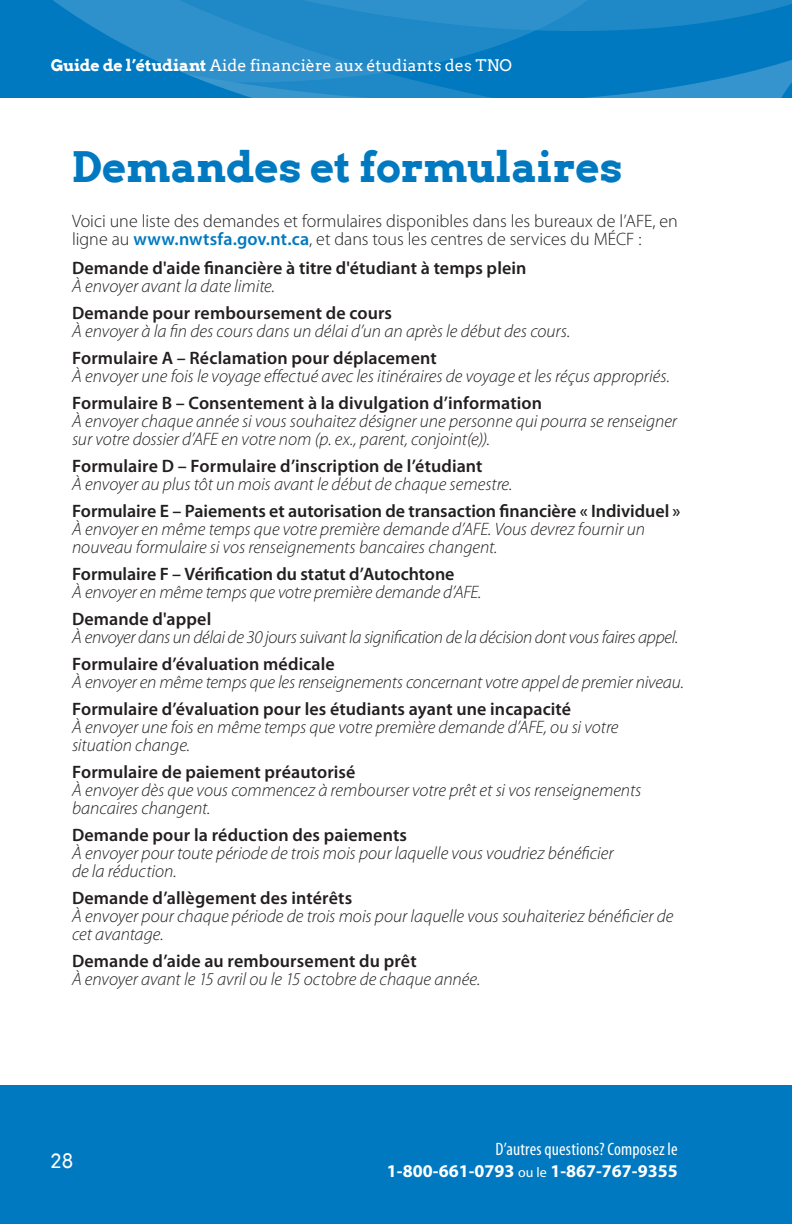
<style>
.page{position:relative;width:792px;height:1224px;background:#fff}
.page>*{position:absolute;margin:0;border:0;box-sizing:border-box;transform-origin:0 0}
.t1{font:700 42px "Arvo";letter-spacing:-.005em;color:#0079c0}
.t2{font:20px "Arvo";color:#fff}
.t3{font:italic 300 18px/18px "Myriad Pro";letter-spacing:-.005em;color:#231f20}
.t4{font:600 18px "Myriad Pro";letter-spacing:.005em;color:#231f20}
.t5{font:300 18px/18px "Myriad Pro";color:#231f20}
.t6{font:condensed 18px/22px "Myriad Pro";letter-spacing:.01em;color:#fff;text-align:right}
.t7{font:16px "Arvo";letter-spacing:.005em;color:#fff}
.s1{font-weight:700}
.s2{font-weight:600;color:#0079c0}
.s3{font-weight:700;font-stretch:normal}
.s4{font-stretch:normal;font-size:14px}
</style>
<div class="page">
<svg style="left:684px;top:0;width:108px;height:47px;background:#0a7ec2"></svg>
<svg style="left:0;top:0;width:684px;height:98px;background:#097ec2"></svg>
<svg style="left:186px;top:47px;width:606px;height:51px;background:#1483c5"></svg>
<svg style="left:0;top:0;width:641px;height:89px;background:#1885c5"></svg>
<div style="left:0;top:1086px;width:792px;height:138px;background:#0079c0"></div>
<p class="t7" style="left:51px;top:56px;width:463px"><span class="s1">Guide de l’étudiant</span> Aide financière aux étudiants des TNO</p>
<h1 class="t1" style="left:72px;top:143px;width:552px">Demandes et formulaires</h1>
<p class="t5" style="left:72px;top:212px;width:607px">Voici une liste des demandes et formulaires disponibles dans les bureaux de l’AFE, en ligne au <span class="s2">www.nwtsfa.gov.nt.ca</span>, et dans tous les centres de services du MÉCF :</p>
<p class="t4" style="left:72px;top:257px;width:456px">Demande d'aide financière à titre d'étudiant à temps plein</p>
<p class="t3" style="left:72px;top:278px;width:204px">À envoyer avant la date limite.</p>
<p class="t4" style="left:72px;top:302px;width:322px">Demande pour remboursement de cours</p>
<p class="t3" style="left:72px;top:323px;width:500px">À envoyer à la fin des cours dans un délai d’un an après le début des cours.</p>
<p class="t4" style="left:72px;top:347px;width:366px">Formulaire A – Réclamation pour déplacement</p>
<p class="t3" style="left:72px;top:368px;width:599px">À envoyer une fois le voyage effectué avec les itinéraires de voyage et les réçus appropriés.</p>
<p class="t4" style="left:72px;top:392px;width:472px">Formulaire B – Consentement à la divulgation d’information</p>
<p class="t3" style="left:72px;top:413px;width:607px">À envoyer chaque année si vous souhaitez désigner une personne qui pourra se renseigner sur votre dossier d’AFE en votre nom (p. ex., parent, conjoint(e)).</p>
<p class="t4" style="left:72px;top:455px;width:412px">Formulaire D – Formulaire d’inscription de l’étudiant</p>
<p class="t3" style="left:72px;top:476px;width:442px">À envoyer au plus tôt un mois avant le début de chaque semestre.</p>
<p class="t4" style="left:72px;top:500px;width:610px">Formulaire E – Paiements et autorisation de transaction financière « Individuel »</p>
<p class="t3" style="left:72px;top:521px;width:575px">À envoyer en même temps que votre première demande d’AFE. Vous devrez fournir un nouveau formulaire si vos renseignements bancaires changent.</p>
<p class="t4" style="left:72px;top:563px;width:384px">Formulaire F – Vérification du statut d’Autochtone</p>
<p class="t3" style="left:72px;top:584px;width:411px">À envoyer en même temps que votre première demande d’AFE.</p>
<p class="t4" style="left:72px;top:608px;width:141px">Demande d'appel</p>
<p class="t3" style="left:72px;top:629px;width:608px">À envoyer dans un délai de 30 jours suivant la signification de la décision dont vous faires appel.</p>
<p class="t4" style="left:72px;top:653px;width:264px">Formulaire d’évaluation médicale</p>
<p class="t3" style="left:72px;top:674px;width:613px">À envoyer en même temps que les renseignements concernant votre appel de premier niveau.</p>
<p class="t4" style="left:72px;top:698px;width:501px">Formulaire d’évaluation pour les étudiants ayant une incapacité</p>
<p class="t3" style="left:72px;top:719px;width:548px">À envoyer une fois en même temps que votre première demande d’AFE, ou si votre situation change.</p>
<p class="t4" style="left:72px;top:761px;width:285px">Formulaire de paiement préautorisé</p>
<p class="t3" style="left:72px;top:782px;width:571px">À envoyer dès que vous commencez à rembourser votre prêt et si vos renseignements bancaires changent.</p>
<p class="t4" style="left:72px;top:824px;width:337px">Demande pour la réduction des paiements</p>
<p class="t3" style="left:72px;top:845px;width:543px">À envoyer pour toute période de trois mois pour laquelle vous voudriez bénéficier de la réduction.</p>
<p class="t4" style="left:72px;top:887px;width:282px">Demande d’allègement des intérêts</p>
<p class="t3" style="left:72px;top:908px;width:603px">À envoyer pour chaque période de trois mois pour laquelle vous souhaiteriez bénéficier de cet avantage.</p>
<p class="t4" style="left:72px;top:950px;width:346px">Demande d’aide au remboursement du prêt</p>
<p class="t3" style="left:72px;top:971px;width:410px">À envoyer avant le 15 avril ou le 15 octobre de chaque année.</p>
<p class="t2" style="left:51px;top:1149px;width:25px">28</p>
<p class="t6" style="left:387px;top:1138px;width:292px">D’autres questions? Composez le<br><span class="s3">1-800-661-0793</span> <span class="s4">ou le</span> <span class="s3">1-867-767-9355</span></p>
</div>
